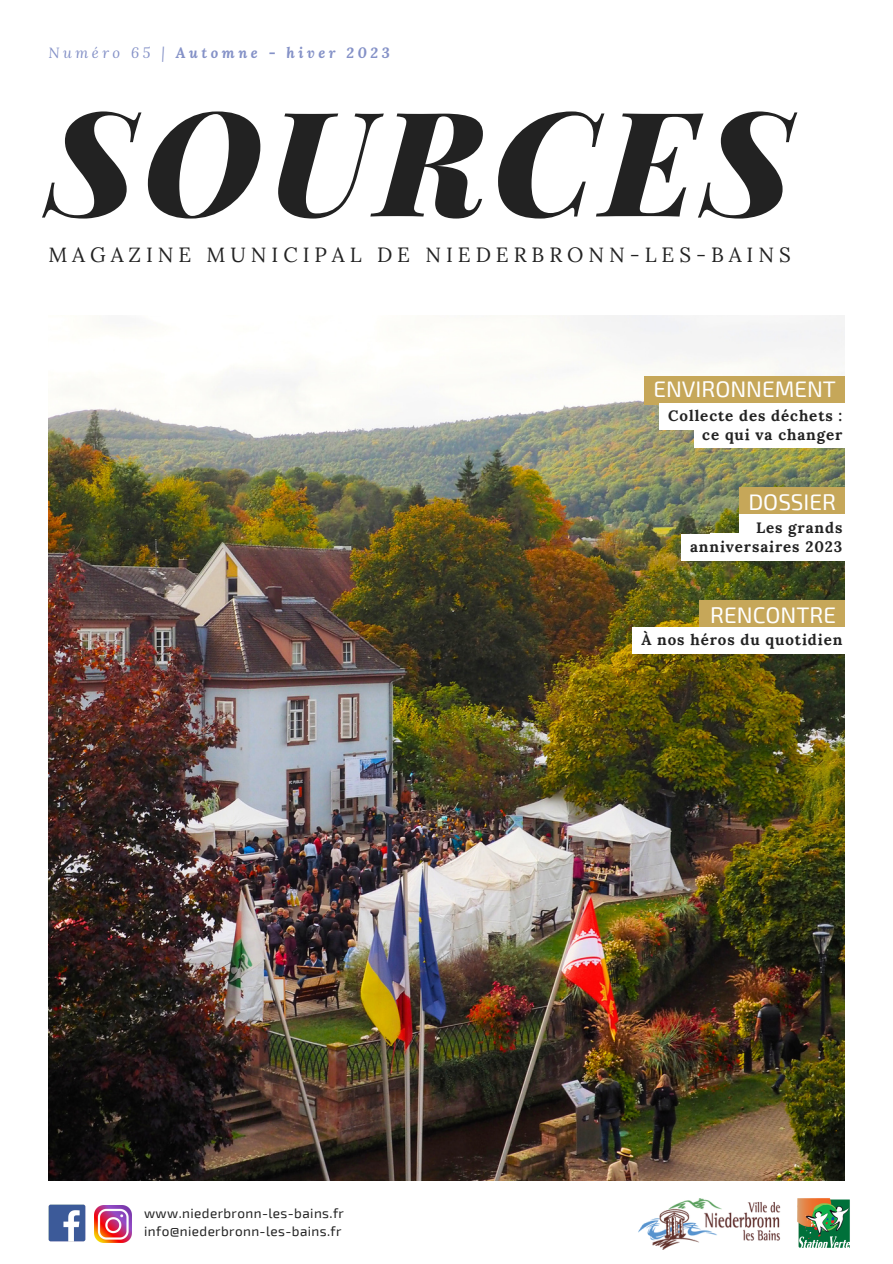
<style>
.page{position:relative;width:893px;height:1264px;background:#fff}
.page>*{position:absolute;margin:0;border:0;box-sizing:border-box;transform-origin:0 0}
.t1{font:italic 900 145.5px "Playfair Display";letter-spacing:.05em;color:#222}
.t2{font:22.5px "Exo 2";color:#fff}
.t3{font:20.55px "Lora";letter-spacing:.24em;color:#222}
.t4{font:700 15.15px/19.2px "Lora";letter-spacing:.06em;color:#222;text-align:right}
.t5{font:italic 700 14.7px "Lora";letter-spacing:.24em;color:#8491c7}
.t6{font:13.5px "Exo 2";letter-spacing:.03em;color:#222}
.s1{font-weight:400}
</style>
<div class="page">
<img style="left:49px;top:316px;width:795px;height:864px">
<div style="left:644px;top:376px;width:248px;height:28px;background:#c6a759"></div>
<div style="left:659px;top:403px;width:186px;height:26px;background:#fff"></div>
<div style="left:693px;top:421px;width:187px;height:26px;background:#fff"></div>
<div style="left:739px;top:487px;width:153px;height:28px;background:#c6a759"></div>
<div style="left:681px;top:534px;width:187px;height:26px;background:#fff"></div>
<div style="left:739px;top:515px;width:153px;height:26px;background:#fff"></div>
<div style="left:710px;top:533px;width:182px;height:26px;background:#fff"></div>
<div style="left:699px;top:600px;width:193px;height:28px;background:#c6a759"></div>
<div style="left:632px;top:628px;width:187px;height:25px;background:#fff"></div>
<div style="left:712px;top:628px;width:180px;height:25px;background:#fff"></div>
<img style="left:49px;top:1204px;width:37px;height:37px">
<img style="left:94px;top:1205px;width:38px;height:37px">
<img style="left:638px;top:1198px;width:142px;height:52px">
<img style="left:797px;top:1198px;width:53px;height:50px">
<div style="left:845px;top:0;width:47px;height:1190px;background:#fff"></div>
<p class="t5" style="left:48px;top:43px;width:343px"><span class="s1">Numéro 65 |</span> Automne - hiver 2023</p>
<p class="t1" style="left:47px;top:59px;width:746px">SOURCES</p>
<p class="t3" style="left:48px;top:241px;width:743px">MAGAZINE MUNICIPAL DE NIEDERBRONN-LES-BAINS</p>
<p class="t2" style="left:653px;top:375px;width:184px">ENVIRONNEMENT</p>
<p class="t4" style="left:668px;top:405px;width:176px">Collecte des déchets : ce qui va changer</p>
<p class="t2" style="left:748px;top:488px;width:89px">DOSSIER</p>
<p class="t4" style="left:756px;top:517px;width:88px">Les grands</p>
<p class="t4" style="left:690px;top:536px;width:154px">anniversaires 2023</p>
<p class="t6" style="left:144px;top:1204px;width:201px">www.niederbronn-les-bains.fr</p>
<p class="t6" style="left:144px;top:1222px;width:199px">info@niederbronn-les-bains.fr</p>
<p class="t2" style="left:710px;top:600px;width:127px">RENCONTRE</p>
<p class="t4" style="left:641px;top:630px;width:202px">À nos héros du quotidien</p>
</div>
